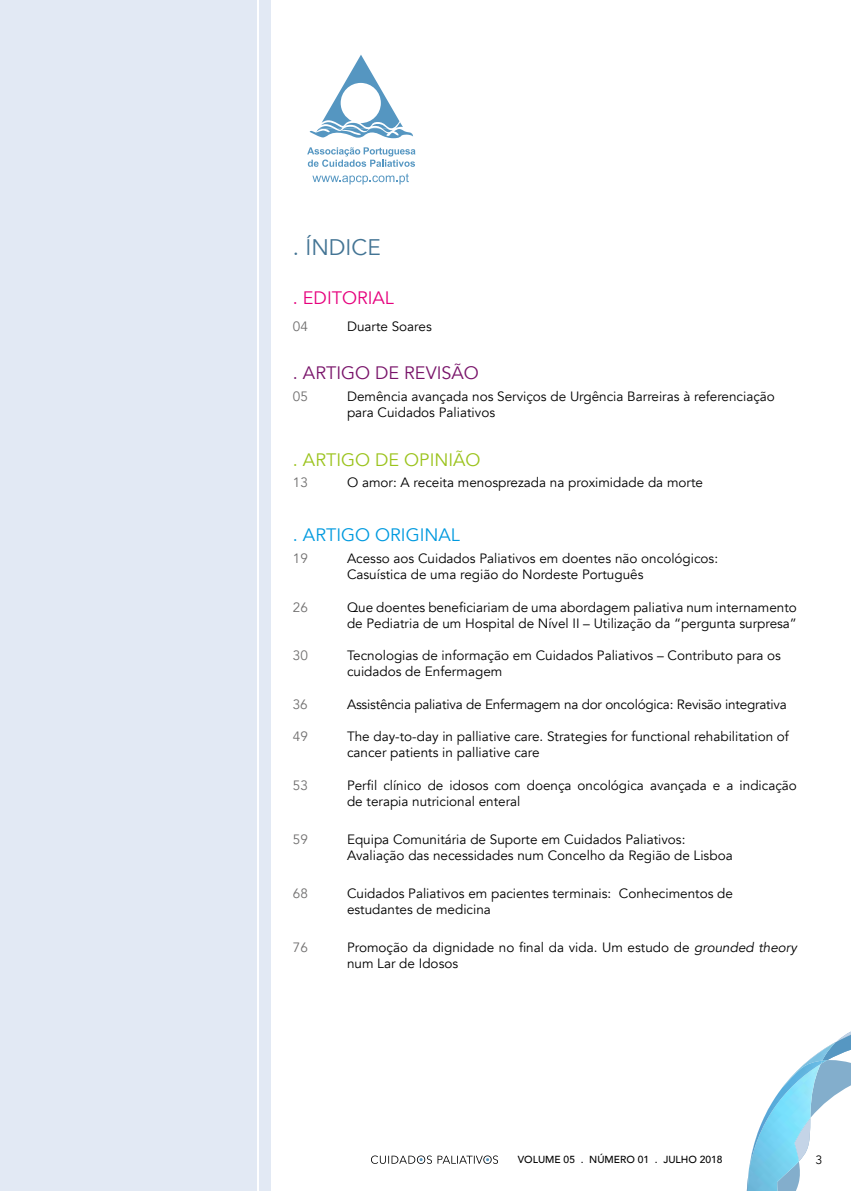
<style>
.page{position:relative;width:851px;height:1191px;background:#fff}
.page>*{position:absolute;margin:0;border:0;box-sizing:border-box;transform-origin:0 0}
.t1{font:22.5px "Avenir";color:#437494}
.t2{font:18px "Avenir";color:#79146a}
.t3{font:18px "Avenir";color:#9bc31c}
.t4{font:18px "Avenir";color:#009adf}
.t5{font:18px "Avenir";color:#e6007d}
.t6{font:13.5px/16.2px "Avenir";color:#000}
.t7{font:13.5px "Avenir";color:#706f6f}
.t8{font:12px "Avenir Next";color:#000}
.t9{font:500 10.2px "Avenir";color:#000}
.s1{font-style:italic}
</style>
<div class="page">
<svg style="left:371px;top:1155px;width:127px;height:8px"></svg>
<svg style="left:746px;top:1032px;width:104px;height:159px"></svg>
<img style="left:759px;top:1042px;width:76px;height:86px">
<img style="left:822px;top:1060px;width:5px;height:131px">
<img style="left:747px;top:1060px;width:75px;height:131px">
<div style="left:0;top:0;width:256px;height:1191px;background:#e2e9f4"></div>
<div style="left:259px;top:0;width:11px;height:1191px;background:#e2e9f4"></div>
<svg style="left:309px;top:55px;width:104px;height:83px"></svg>
<svg style="left:307px;top:147px;width:108px;height:20px"></svg>
<svg style="left:312px;top:173px;width:97px;height:11px"></svg>
<h1 class="t1" style="left:293px;top:234px;width:89px">. ÍNDICE</h1>
<h2 class="t5" style="left:293px;top:287px;width:102px">. EDITORIAL</h2>
<p class="t7" style="left:293px;top:318px;width:17px">04</p>
<p class="t6" style="left:347px;top:318px;width:86px">Duarte Soares</p>
<h2 class="t2" style="left:293px;top:362px;width:187px">. ARTIGO DE REVISÃO</h2>
<p class="t7" style="left:293px;top:388px;width:17px">05</p>
<p class="t6" style="left:347px;top:388px;width:429px">Demência avançada nos Serviços de Urgência Barreiras à referenciação para Cuidados Paliativos</p>
<h2 class="t3" style="left:293px;top:449px;width:189px">. ARTIGO DE OPINIÃO</h2>
<p class="t7" style="left:293px;top:474px;width:17px">13</p>
<p class="t6" style="left:347px;top:475px;width:357px">O amor: A receita menosprezada na proximidade da morte</p>
<h2 class="t4" style="left:293px;top:524px;width:168px">. ARTIGO ORIGINAL</h2>
<p class="t7" style="left:293px;top:550px;width:17px">19</p>
<p class="t6" style="left:347px;top:550px;width:372px">Acesso aos Cuidados Paliativos em doentes não oncológicos:<br>Casuística de uma região do Nordeste Português</p>
<p class="t7" style="left:293px;top:599px;width:17px">26</p>
<p class="t6" style="left:347px;top:599px;width:451px">Que doentes beneficiariam de uma abordagem paliativa num internamento de Pediatria de um Hospital de Nível II – Utilização da “pergunta surpresa”</p>
<p class="t7" style="left:293px;top:647px;width:17px">30</p>
<p class="t6" style="left:347px;top:647px;width:435px">Tecnologias de informação em Cuidados Paliativos – Contributo para os cuidados de Enfermagem</p>
<p class="t7" style="left:293px;top:696px;width:16px">36</p>
<p class="t6" style="left:347px;top:696px;width:441px">Assistência paliativa de Enfermagem na dor oncológica: Revisão integrativa</p>
<p class="t7" style="left:293px;top:728px;width:17px">49</p>
<p class="t6" style="left:347px;top:728px;width:443px">The day-to-day in palliative care. Strategies for functional rehabilitation of cancer patients in palliative care</p>
<p class="t7" style="left:293px;top:777px;width:17px">53</p>
<p class="t6" style="left:347px;top:777px;width:451px">Perfil clínico de idosos com doença oncológica avançada e a indicação de terapia nutricional enteral</p>
<p class="t7" style="left:293px;top:831px;width:17px">59</p>
<p class="t6" style="left:347px;top:831px;width:387px">Equipa Comunitária de Suporte em Cuidados Paliativos:<br>Avaliação das necessidades num Concelho da Região de Lisboa</p>
<p class="t7" style="left:293px;top:885px;width:17px">68</p>
<p class="t6" style="left:347px;top:885px;width:387px">Cuidados Paliativos em pacientes terminais: Conhecimentos de estudantes de medicina</p>
<p class="t7" style="left:293px;top:939px;width:17px">76</p>
<p class="t6" style="left:347px;top:939px;width:451px">Promoção da dignidade no final da vida. Um estudo de <span class="s1">grounded theory </span>num Lar de Idosos</p>
<p class="t9" style="left:517px;top:1150px;width:206px">VOLUME 05 . NÚMERO 01 . JULHO 2018</p>
<p class="t8" style="left:815px;top:1150px;width:8px">3</p>
</div>
